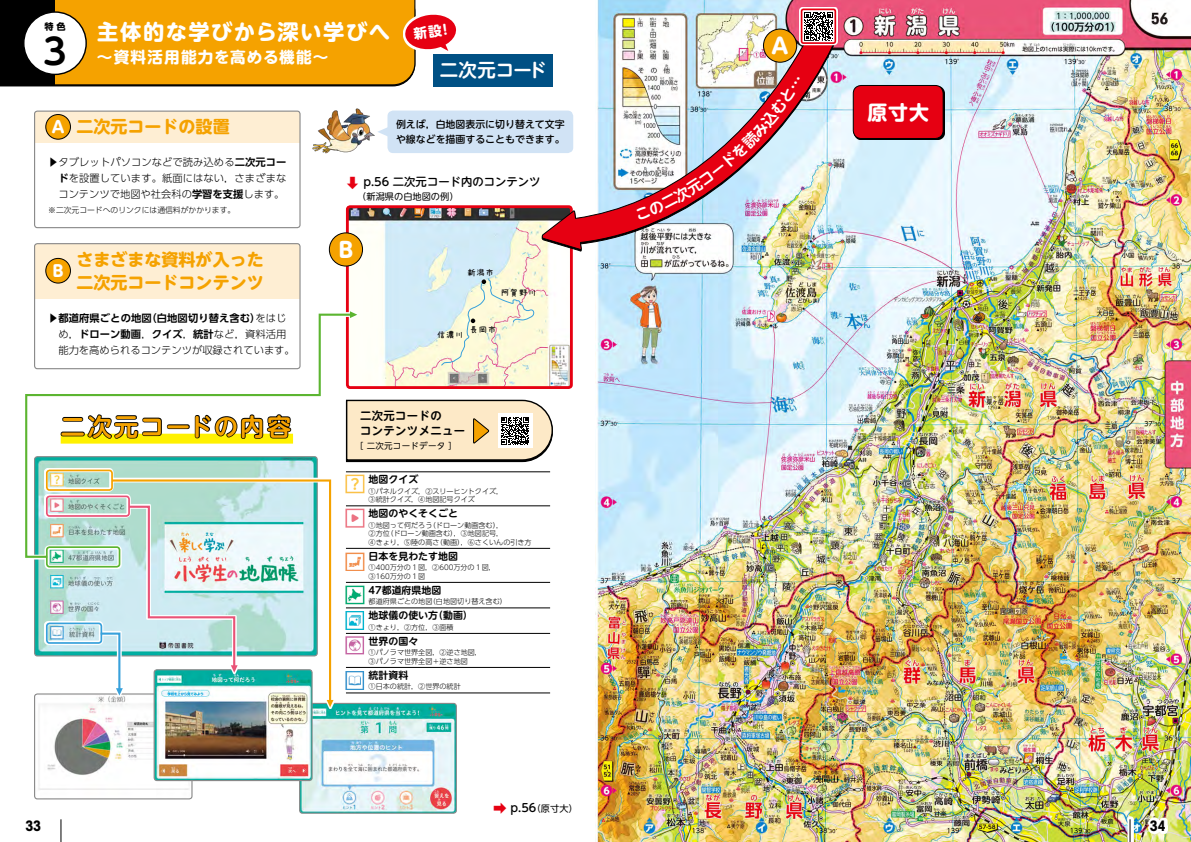
<style>
.page{position:relative;width:1191px;height:842px;background:#fff}
.page>*{position:absolute;margin:0;border:0;box-sizing:border-box;transform-origin:0 0}
.t1{font:700 35.4px "UD Shin M Go Pro De";color:#000}
.t2{font:700 24.1px "UD Shin M Go Pr 6 N De";letter-spacing:.08em;color:#f5a200}
.t3{font:700 21.4px "UD Shin M Go Pro";color:#fff}
.t4{font:700 21.3px "UD Shin M Go Pr 6 N";letter-spacing:.07em;color:#fff}
.t5{font:700 19.8px "UD Shin M Go Pr 6 N";color:#fff}
.t6{font:700 18.4px "UD Shin M Go Pr 6 N De";color:#fff}
.t7{font:700 17px/22.7px "UD Shin M Go Pr 6 N";color:#f5a200}
.t8{font:700 16px "UD Shin M Go Pro";color:#fff}
.t9{font:700 15.6px "UD Shin M Go Pr 6 N";letter-spacing:.08em;color:#fff}
.t10{font:700 condensed 14.2px "ITC Avant Garde Std";color:#000}
.t11{font:500 13.6px "Gothic MB101 Pr 6";color:#e60012}
.t12{font:500 11.3px "UD Shin M Go Pr 6 N";color:#000}
.t13{font:700 11.3px/14.9px "UD Shin M Go Pr 6 N De";letter-spacing:.03em;color:#000}
.t14{font:300 10.3px/15.9px "UD Shin Go Pr 6 N";color:#000;text-align:justify}
.t15{font:700 10.3px "UD Shin Go Pr 6 N De";letter-spacing:.005em;color:#000}
.t16{font:700 9.9px "UD Shin M Go Pr 6 N De";color:#000}
.t17{font:500 9.9px/15.6px "UD Shin M Go Pr 6 N";color:#000}
.t18{font:9.2px "UD Shin M Go Pr 6 N";color:#000}
.t19{font:700 9.2px "UD Shin M Go Pr 6 N";color:#000}
.t20{font:9.1px "AP Japanesefont";color:#000}
.t21{font:8.5px "UD Shin M Go Pr 6 N";letter-spacing:.03em;color:#000}
.t22{font:300 7.8px "UD Shin Go Pr 6 N";color:#000}
.t23{font:300 7.1px/8.5px "UD Shin Go Pr 6 N";color:#000}
.s1{font-family:"UD Shin M Go Pro";font-size:16px;color:#fff}
.s2{font-family:"UD Shin Go Pr 6 N De";font-weight:700}
.s3{font-family:"UD Shin Go Pr 6 N";font-weight:300}
.s4{font-family:"Gothic MB101 Pr 6";font-size:13.6px;color:#e60012}
.s5{font-weight:500;font-size:11.3px}
</style>
<div class="page">
<img style="left:595px;top:0;width:596px;height:842px">
<img style="left:350px;top:209px;width:219px;height:176px">
<div style="left:346px;top:205px;width:227px;height:184px;border:3px solid #e60012;border-radius:3px"></div>
<svg style="left:440px;top:277px;width:95px;height:90px;background:#eef0da"></svg>
<img style="left:301px;top:705px;width:154px;height:107px">
<div style="left:299px;top:703px;width:158px;height:111px;border:1px solid #898989;border-radius:3px"></div>
<img style="left:38px;top:704px;width:154px;height:95px">
<div style="left:34px;top:693px;width:158px;height:106px;border:1px solid #898989;border-radius:3px"></div>
<div style="left:35px;top:111px;width:265px;height:32px;background:#feeed3"></div>
<div style="left:34px;top:111px;width:266px;height:117px;border:1px solid #898989;border-radius:3px"></div>
<div style="left:46px;top:115px;width:24px;height:24px;background:#f5a200;border-radius:50%"></div>
<div style="left:45px;top:114px;width:26px;height:26px;border:1px solid #000;border-radius:50%"></div>
<div style="left:45px;top:468px;width:290px;height:241px;background:#fff"></div>
<svg style="left:110px;top:569px;width:222px;height:136px"></svg>
<svg style="left:327px;top:700px;width:6px;height:7px"></svg>
<div style="left:45px;top:621px;width:79px;height:76px;background:#fff"></div>
<div style="left:387px;top:111px;width:186px;height:42px;background:#d1e3f5;border-radius:6px"></div>
<svg style="left:378px;top:128px;width:10px;height:9px"></svg>
<hr style="left:346px;top:472px;width:204px;height:1px;background:#000">
<hr style="left:346px;top:506px;width:204px;height:1px;background:#000">
<hr style="left:346px;top:548px;width:204px;height:1px;background:#000">
<hr style="left:346px;top:582px;width:204px;height:1px;background:#000">
<hr style="left:346px;top:608px;width:204px;height:1px;background:#000">
<hr style="left:346px;top:633px;width:204px;height:1px;background:#000">
<hr style="left:346px;top:667px;width:204px;height:1px;background:#000">
<hr style="left:346px;top:693px;width:204px;height:1px;background:#000">
<img style="left:359px;top:475px;width:5px;height:18px">
<img style="left:346px;top:636px;width:18px;height:18px">
<img style="left:346px;top:671px;width:18px;height:19px">
<div style="left:329px;top:233px;width:33px;height:33px;background:#f5a200;border-radius:50%"></div>
<div style="left:329px;top:232px;width:34px;height:34px;border:1px solid #000;border-radius:50%"></div>
<svg style="left:359px;top:399px;width:194px;height:64px;background:#dfcfb3"></svg>
<svg style="left:34px;top:310px;width:325px;height:259px"></svg>
<svg style="left:25px;top:313px;width:328px;height:246px"></svg>
<svg style="left:350px;top:311px;width:7px;height:7px"></svg>
<img style="left:312px;top:108px;width:63px;height:46px">
<div style="left:434px;top:54px;width:119px;height:32px;background:#005084"></div>
<div style="left:35px;top:244px;width:265px;height:125px;background:#fff;border-radius:3px"></div>
<div style="left:35px;top:244px;width:265px;height:54px;background:#feeed3"></div>
<div style="left:34px;top:243px;width:266px;height:126px;border:1px solid #898989;border-radius:3px"></div>
<div style="left:46px;top:258px;width:24px;height:25px;background:#f5a200;border-radius:50%"></div>
<div style="left:45px;top:258px;width:26px;height:25px;border:1px solid #000;border-radius:50%"></div>
<svg style="left:854px;top:86px;width:91px;height:54px"></svg>
<div style="left:853px;top:85px;width:90px;height:53px;background:#e60012;border-radius:8px"></div>
<div style="left:853px;top:85px;width:90px;height:54px;border:1px solid #000;border-radius:8px"></div>
<img style="left:541px;top:42px;width:294px;height:208px">
<svg style="left:799px;top:7px;width:38px;height:38px"></svg>
<div style="left:800px;top:9px;width:36px;height:35px;border:2px solid #e60012;border-radius:2px"></div>
<div style="left:763px;top:29px;width:33px;height:33px;background:#f5a200;border-radius:50%"></div>
<div style="left:763px;top:29px;width:34px;height:34px;border:1px solid #000;border-radius:50%"></div>
<img style="left:156px;top:671px;width:155px;height:108px">
<div style="left:154px;top:669px;width:159px;height:112px;border:1px solid #898989;border-radius:3px"></div>
<img style="left:45px;top:494px;width:194px;height:180px">
<div style="left:46px;top:495px;width:84px;height:22px;border:2px solid #e95377;border-radius:3px"></div>
<svg style="left:99px;top:505px;width:139px;height:190px"></svg>
<img style="left:346px;top:509px;width:18px;height:18px">
<img style="left:346px;top:552px;width:18px;height:19px">
<img style="left:346px;top:586px;width:18px;height:18px">
<img style="left:346px;top:611px;width:18px;height:19px">
<img style="left:60px;top:816px;width:1108px;height:26px">
<svg style="left:1129px;top:819px;width:1px;height:23px"></svg>
<svg style="left:61px;top:819px;width:1px;height:23px"></svg>
<svg style="left:0;top:0;width:457px;height:87px;background:#d69423"></svg>
<img style="left:635px;top:77px;width:165px;height:144px">
<p class="t19" style="left:44px;top:18px;width:23px">特色</p>
<h3 class="t4" style="left:97px;top:14px;width:294px">主体的な学びから深い学びへ</h3>
<h3 class="t9" style="left:97px;top:43px;width:233px">～資料活用能力を高める機能～</h3>
<h1 class="t1" style="left:43px;top:23px;width:25px">3</h1>
<h3 class="t6" style="left:440px;top:54px;width:109px">二次元コード</h3>
<h3 class="t7" style="left:52px;top:114px;width:179px"><span class="s1">A</span> 二次元コードの設置</h3>
<h3 class="t14" style="left:58px;top:154px;width:229px;text-indent:-10px">▶タブレットパソコンなどで読み込める<span class="s2">二次元コード</span>を設置しています。紙面にはない，さまざまなコンテンツで地図や社会科の<span class="s2">学習を支援</span>します。</h3>
<p class="t22" style="left:48px;top:204px;width:189px">※二次元コードへのリンクには通信料がかかります。</p>
<h3 class="t7" style="left:77px;top:247px;width:189px">さまざまな資料が入った二次元コードコンテンツ</h3>
<h3 class="t8" style="left:53px;top:258px;width:13px">B</h3>
<h3 class="t15" style="left:48px;top:309px;width:240px"><span class="s3">▶</span>都道府県ごとの地図（白地図切り替え含む）<span class="s3">をはじ</span></h3>
<h3 class="t14" style="left:58px;top:325px;width:238px">め，<span class="s2">ドローン動画</span>，<span class="s2">クイズ</span>，<span class="s2">統計</span>など，資料活用能力を高められるコンテンツが収録されています。</h3>
<h2 class="t2" style="left:61px;top:406px;width:232px">二次元コードの内容</h2>
<h3 class="t17" style="left:396px;top:116px;width:170px">例えば，白地図表示に切り替えて文字や線などを描画することもできます。</h3>
<h3 class="t12" style="left:346px;top:172px;width:196px"><span class="s4">⬇</span> p.56 二次元コード内のコンテンツ</h3>
<p class="t18" style="left:346px;top:189px;width:114px">　 （新潟県の白地図の例）</p>
<h3 class="t3" style="left:338px;top:232px;width:16px">B</h3>
<p class="t20" style="left:467px;top:269px;width:29px">新潟市</p>
<p class="t20" style="left:500px;top:288px;width:38px">阿賀野川</p>
<p class="t20" style="left:437px;top:330px;width:29px">信濃川</p>
<p class="t20" style="left:469px;top:325px;width:29px">長岡市</p>
<h3 class="t13" style="left:360px;top:408px;width:106px">二次元コードの<br>コンテンツメニュー</h3>
<p class="t21" style="left:355px;top:439px;width:104px">［ 二次元コードデータ ］</p>
<h3 class="t16" style="left:369px;top:471px;width:51px">地図クイズ</h3>
<p class="t23" style="left:369px;top:486px;width:136px">①パネルクイズ，②スリーヒントクイズ，<br>③統計クイズ，④地図記号クイズ</p>
<h3 class="t16" style="left:369px;top:505px;width:91px">地図のやくそくごと</h3>
<p class="t23" style="left:369px;top:520px;width:164px">①地図って何だろう（ドローン動画含む），<br>②方位（ドローン動画含む），③地図記号，<br>④きょり，⑤陸の高さ（動画），⑥さくいんの引き方</p>
<h3 class="t16" style="left:369px;top:548px;width:91px">日本を見わたす地図</h3>
<p class="t23" style="left:369px;top:563px;width:129px">①400万分の１図，②600万分の１図，<br>③160万分の１図</p>
<h3 class="t16" style="left:369px;top:582px;width:74px">47都道府県地図</h3>
<p class="t23" style="left:369px;top:597px;width:140px">都道府県ごとの地図（白地図切り替え含む）</p>
<h3 class="t16" style="left:369px;top:607px;width:106px">地球儀の使い方（動画）</h3>
<p class="t23" style="left:369px;top:622px;width:87px">①きょり，②方位，③面積</p>
<h3 class="t16" style="left:369px;top:633px;width:51px">世界の国々</h3>
<p class="t23" style="left:369px;top:648px;width:115px">①パノラマ世界全図，②逆さ地図，<br>③パノラマ世界全図＋逆さ地図</p>
<h3 class="t16" style="left:369px;top:667px;width:41px">統計資料</h3>
<p class="t23" style="left:369px;top:682px;width:94px">①日本の統計，②世界の統計</p>
<h3 class="t11" style="left:488px;top:815px;width:15px;rotate:-90deg">⬇</h3>
<p class="t18" style="left:510px;top:801px;width:69px"><span class="s5">p.56</span>（原寸大）</p>
<h3 class="t3" style="left:771px;top:28px;width:18px">A</h3>
<h3 class="t5" style="left:867px;top:95px;width:63px">原寸大</h3>
<h3 class="t10" style="left:25px;top:817px;width:17px">33</h3>
<h3 class="t10" style="left:1149px;top:817px;width:17px">34</h3>
</div>
